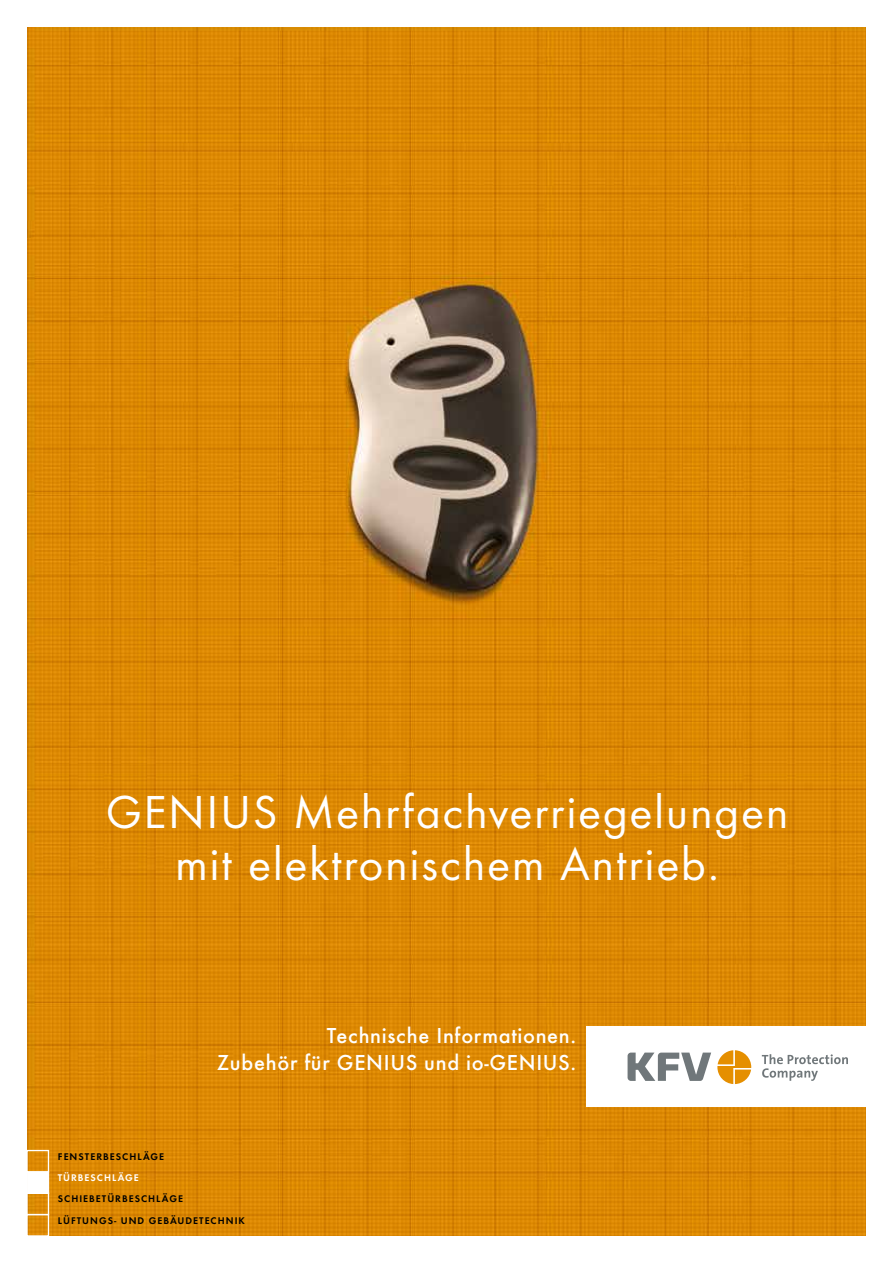
<style>
.page{position:relative;width:893px;height:1263px;background:#fff}
.page>*{position:absolute;margin:0;border:0;box-sizing:border-box;transform-origin:0 0}
.t1{font:48px/51.9px "Futura Boo";letter-spacing:.045em;color:#fff;text-align:center}
.t2{font:500 22.5px/27px "Futura";letter-spacing:.03em;color:#fff;text-align:right}
.t3{font:10.05px/21.3px "Futura Dem";letter-spacing:.1em;color:#000}
.t4{font:10.05px "Futura Dem";letter-spacing:.1em;color:#fff}
</style>
<div class="page">
<img style="left:28px;top:28px;width:837px;height:1207px">
<div style="left:26px;top:1150px;width:23px;height:23px;border:1px solid #fff"></div>
<div style="left:26px;top:1171px;width:23px;height:23px;background:#fff;border:1px solid #fff"></div>
<div style="left:26px;top:1192px;width:23px;height:23px;border:1px solid #fff"></div>
<div style="left:26px;top:1214px;width:23px;height:22px;border:1px solid #fff"></div>
<div style="left:587px;top:1026px;width:289px;height:81px;background:#fff"></div>
<svg style="left:628px;top:1052px;width:83px;height:29px"></svg>
<svg style="left:762px;top:1054px;width:86px;height:27px"></svg>
<svg style="left:726px;top:1051px;width:25px;height:33px"></svg>
<svg style="left:717px;top:1050px;width:34px;height:34px"></svg>
<h1 class="t1" style="left:106px;top:786px;width:683px">GENIUS Mehrfachverriegelungen mit elektronischem Antrieb.</h1>
<h2 class="t2" style="left:217px;top:1022px;width:361px">Technische Informationen.<br>Zubehör für GENIUS und io-GENIUS.</h2>
<p class="t3" style="left:58px;top:1145px;width:108px">FENSTERBESCHLÄGE</p>
<p class="t4" style="left:58px;top:1170px;width:83px">TÜRBESCH LÄGE</p>
<p class="t3" style="left:58px;top:1187px;width:189px">SCH IEBETÜRBESCH LÄGE<br>LÜFTUNGS- UND GEBÄUDETECH NIK</p>
</div>
